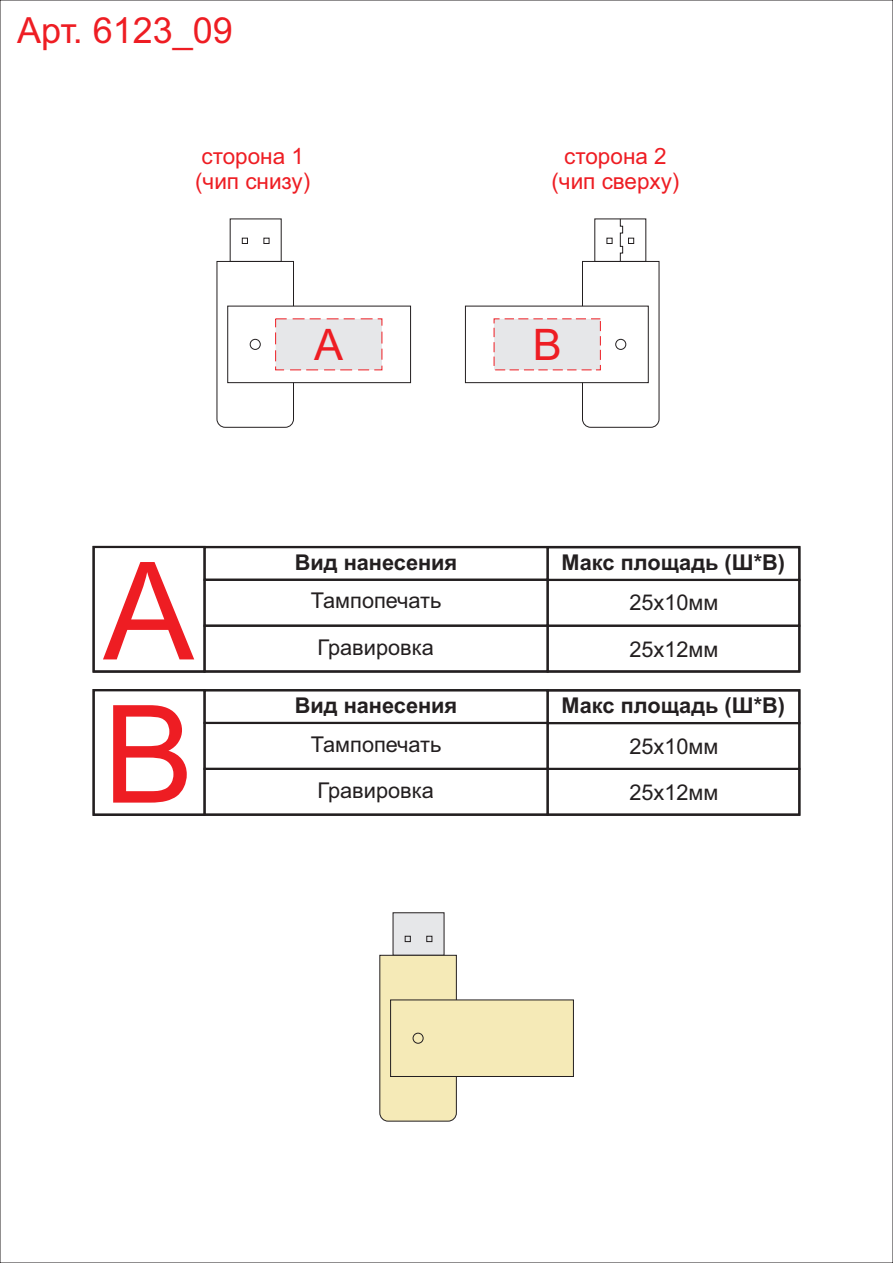
<style>
.page{position:relative;width:893px;height:1263px;background:#fff}
.page>*{position:absolute;margin:0;border:0;box-sizing:border-box;transform-origin:0 0}
.t1{font:136.05px "Arial";color:#ee1d23}
.t2{font:43.5px "Arial";color:#ee1d23}
.t3{font:36px "Arial";color:#ee1d23}
.t4{font:22.5px/25.2px "Arial";color:#ee1d23}
.t5{font:21.75px "Arial";color:#231f20}
.t6{font:700 21.75px "Arial";color:#231f20}
</style>
<div class="page">
<svg style="left:242px;top:238px;width:6px;height:6px"></svg>
<svg style="left:264px;top:238px;width:5px;height:6px"></svg>
<div style="left:203px;top:546px;width:346px;height:35px;border:2px solid #231f20"></div>
<div style="left:203px;top:579px;width:346px;height:48px;border:2px solid #231f20"></div>
<div style="left:547px;top:546px;width:253px;height:35px;border:2px solid #231f20"></div>
<div style="left:547px;top:579px;width:253px;height:48px;border:2px solid #231f20"></div>
<div style="left:93px;top:546px;width:113px;height:127px;border:2px solid #231f20"></div>
<div style="left:203px;top:625px;width:346px;height:48px;border:2px solid #231f20"></div>
<div style="left:547px;top:625px;width:253px;height:48px;border:2px solid #231f20"></div>
<svg style="left:217px;top:261px;width:194px;height:167px"></svg>
<div style="left:250px;top:339px;width:10px;height:11px;border:1px solid #231f20;border-radius:50%"></div>
<div style="left:203px;top:689px;width:346px;height:35px;border:2px solid #231f20"></div>
<div style="left:203px;top:722px;width:346px;height:48px;border:2px solid #231f20"></div>
<div style="left:547px;top:689px;width:253px;height:35px;border:2px solid #231f20"></div>
<div style="left:547px;top:722px;width:253px;height:48px;border:2px solid #231f20"></div>
<div style="left:93px;top:689px;width:113px;height:127px;border:2px solid #231f20"></div>
<div style="left:203px;top:768px;width:346px;height:48px;border:2px solid #231f20"></div>
<div style="left:547px;top:768px;width:253px;height:48px;border:2px solid #231f20"></div>
<svg style="left:379px;top:912px;width:195px;height:209px"></svg>
<div style="left:413px;top:1033px;width:10px;height:10px;background:#f5eab7;border:1px solid #231f20;border-radius:50%"></div>
<svg style="left:465px;top:219px;width:194px;height:209px"></svg>
<h3 class="t3" style="left:17px;top:17px;width:217px">Арт. 6123_09</h3>
<p class="t4" style="left:195px;top:145px;width:117px">сторона 1 (чип снизу)</p>
<p class="t4" style="left:551px;top:145px;width:129px;text-align:center">сторона 2 (чип сверху)</p>
<h2 class="t2" style="left:314px;top:328px;width:30px">А</h2>
<h2 class="t2" style="left:533px;top:328px;width:30px">B</h2>
<h1 class="t1" style="left:103px;top:560px;width:92px">A</h1>
<p class="t6" style="left:295px;top:554px;width:164px">Вид нанесения</p>
<p class="t6" style="left:561px;top:554px;width:225px">Макс площадь (Ш*В)</p>
<p class="t5" style="left:311px;top:592px;width:132px">Тампопечать</p>
<p class="t5" style="left:629px;top:595px;width:91px">25х10мм</p>
<p class="t5" style="left:317px;top:639px;width:118px">Гравировка</p>
<p class="t5" style="left:629px;top:641px;width:91px">25х12мм</p>
<h1 class="t1" style="left:103px;top:703px;width:92px">B</h1>
<p class="t6" style="left:295px;top:697px;width:164px">Вид нанесения</p>
<p class="t6" style="left:561px;top:697px;width:225px">Макс площадь (Ш*В)</p>
<p class="t5" style="left:311px;top:736px;width:132px">Тампопечать</p>
<p class="t5" style="left:629px;top:738px;width:91px">25х10мм</p>
<p class="t5" style="left:317px;top:782px;width:118px">Гравировка</p>
<p class="t5" style="left:629px;top:784px;width:91px">25х12мм</p>
</div>
